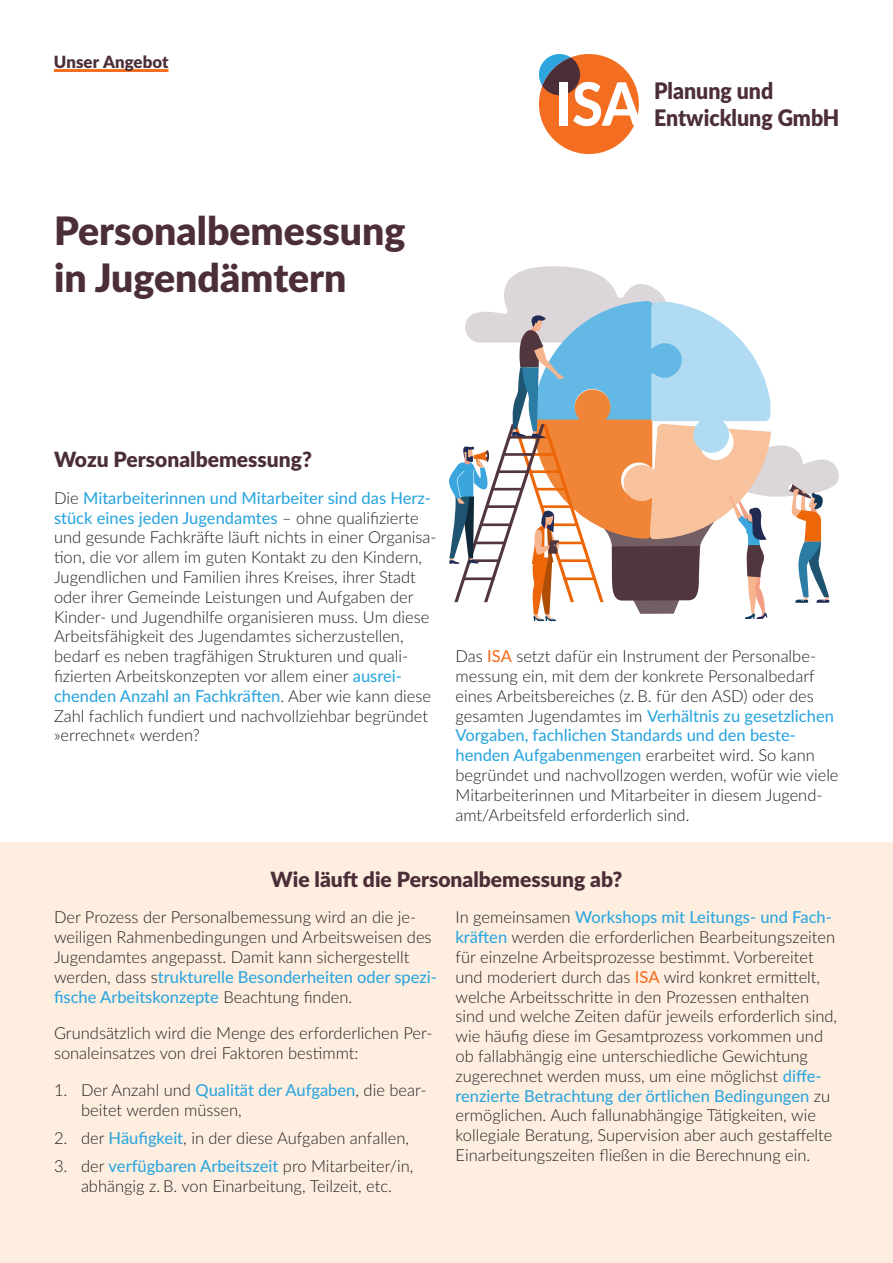
<style>
.page{position:relative;width:893px;height:1263px;background:#fff}
.page>*{position:absolute;margin:0;border:0;box-sizing:border-box;transform-origin:0 0}
.t1{font:900 39.15px/47px "Lato";color:#4c2e39}
.t2{font:900 22.8px/27.3px "Lato";color:#4c2e39;scale:.93 1}
.t3{font:900 21px "Lato";color:#4c2e39}
._2018_H2{font:900 16.8px "Lato";color:#4c2e39}
.copy{font:300 16.5px/19.8px "Lato";color:#231f20}
.s1{font-weight:500;color:#2da6de}
.s2{font-weight:500;color:#f36e21}
</style>
<div class="page">
<div style="left:0;top:842px;width:893px;height:421px;background:#feeee0"></div>
<hr style="left:54px;top:69px;width:114px;height:3px;background:#f36e21">
<svg style="left:539px;top:54px;width:100px;height:100px"></svg>
<svg style="left:449px;top:266px;width:390px;height:355px"></svg>
<p class="_2018_H2" style="left:54px;top:49px;width:116px">Unser Angebot</p>
<p class="t1" style="left:54px;top:205px;width:353px">Personalbemessung in Jugendämtern</p>
<p class="t2" style="left:654px;top:76px;width:201px">Planung und<br>Entwicklung GmbH</p>
<p class="t3" style="left:54px;top:443px;width:260px">Wozu Personalbemessung?</p>
<p class="copy" style="left:54px;top:487px;width:384px">Die <span class="s1">Mitarbeiterinnen und Mitarbeiter sind das Herz&shy;stück eines jeden Jugendamtes</span> – ohne qualifizierte und gesunde Fachkräfte läuft nichts in einer Organisa&shy;tion, die vor allem im guten Kontakt zu den Kindern, Jugendlichen und Familien ihres Kreises, ihrer Stadt oder ihrer Gemeinde Leistungen und Aufgaben der Kinder- und Jugendhilfe organisieren muss. Um diese Arbeitsfähigkeit des Jugendamtes sicherzustellen, bedarf es neben tragfähigen Strukturen und quali&shy;fizierten Arbeitskonzepten vor allem einer <span class="s1">ausrei&shy;chenden Anzahl an Fachkräften</span>. Aber wie kann diese Zahl fachlich fundiert und nachvollziehbar begründet »errechnet« werden?</p>
<p class="copy" style="left:455px;top:646px;width:385px">Das <span class="s2">ISA</span> setzt dafür ein Instrument der Personalbe&shy;messung ein, mit dem der konkrete Personalbedarf eines Arbeitsbereiches (z. B. für den ASD) oder des gesamten Jugendamtes im <span class="s1">Verhältnis zu gesetzlichen Vorgaben, fachlichen Standards und den beste&shy;henden Aufgabenmengen</span> erarbeitet wird. So kann begründet und nachvollzogen werden, wofür wie viele Mitarbeiterinnen und Mitarbeiter in diesem Jugend&shy;amt/Arbeitsfeld erforderlich sind.</p>
<p class="t3" style="left:271px;top:863px;width:353px">Wie läuft die Personalbemessung ab?</p>
<p class="copy" style="left:54px;top:907px;width:385px">Der Prozess der Personalbemessung wird an die je&shy;weiligen Rahmenbedingungen und Arbeitsweisen des Jugendamtes angepasst. Damit kann sichergestellt werden, dass s<span class="s1">trukturelle Besonderheiten oder spezi&shy;fische Arbeitskonzepte</span> Beachtung finden.</p>
<p class="copy" style="left:54px;top:1023px;width:380px">Grundsätzlich wird die Menge des erforderlichen Per&shy;sonaleinsatzes von drei Faktoren bestimmt:</p>
<p class="copy" style="left:81px;top:1079px;width:347px;text-indent:-27px">1. Der Anzahl und <span class="s1">Qualität der Aufgaben</span>, die bear&shy;beitet werden müssen,</p>
<p class="copy" style="left:54px;top:1128px;width:356px">2. der <span class="s1">Häufigkeit</span>, in der diese Aufgaben anfallen,</p>
<p class="copy" style="left:54px;top:1156px;width:361px;text-align:center">3. der <span class="s1">verfügbaren Arbeitszeit</span> pro Mitarbeiter/in, abhängig z. B. von Einarbeitung, Teilzeit, etc.</p>
<p class="copy" style="left:455px;top:907px;width:383px">In gemeinsamen <span class="s1">Workshops mit Leitungs- und Fach&shy;kräften</span> werden die erforderlichen Bearbeitungszeiten für einzelne Arbeitsprozesse bestimmt. Vorbereitet und moderiert durch das <span class="s2">ISA</span> wird konkret ermittelt, welche Arbeitsschritte in den Prozessen enthalten sind und welche Zeiten dafür jeweils erforderlich sind, wie häufig diese im Gesamtprozess vorkommen und ob fallabhängig eine unterschiedliche Gewichtung zugerechnet werden muss, um eine möglichst <span class="s1">diffe&shy;renzierte Betrachtung der örtlichen Bedingungen</span> zu ermöglichen. Auch fallunabhängige Tätigkeiten, wie kollegiale Beratung, Supervision aber auch gestaffelte Einarbeitungszeiten fließen in die Berechnung ein.</p>
</div>
